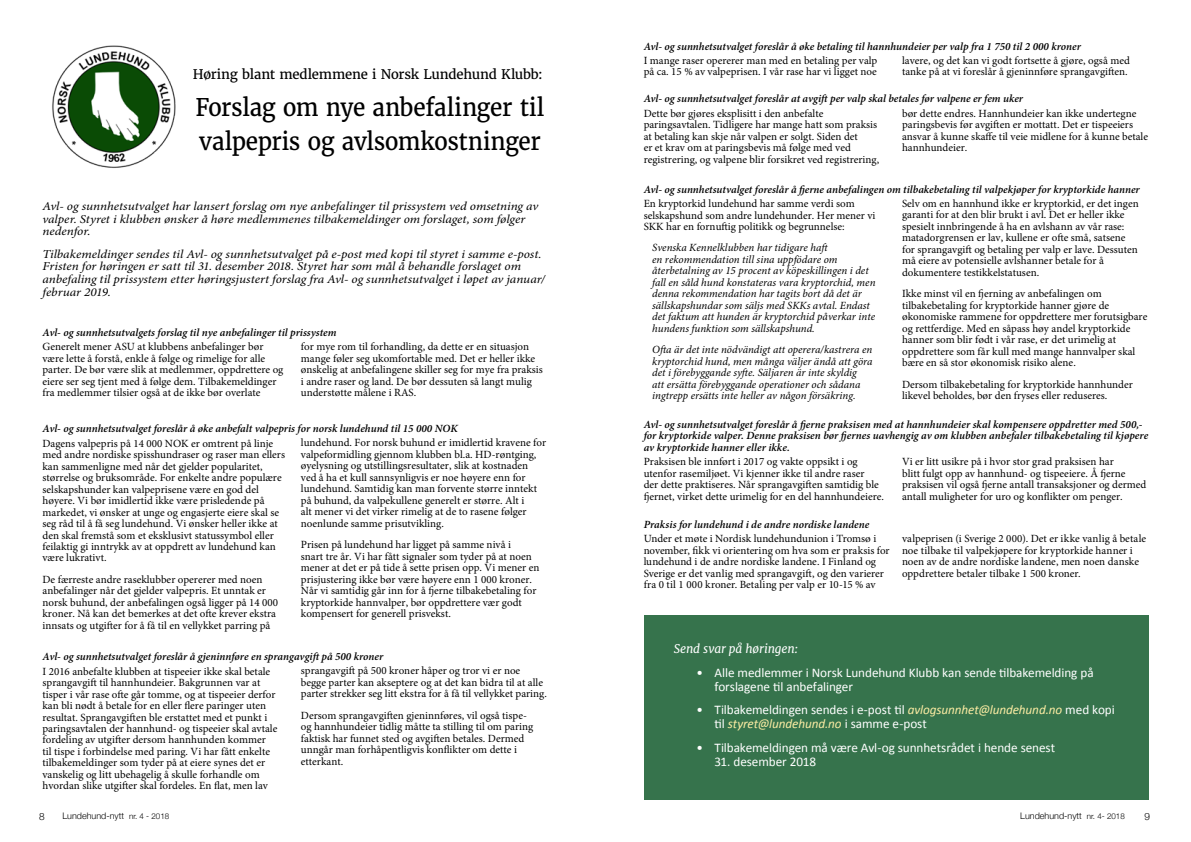
<style>
.page{position:relative;width:1191px;height:842px;background:#fff}
.page>*{position:absolute;margin:0;border:0;box-sizing:border-box;transform-origin:0 0}
.t1{font:24.2px/33.9px "Merriweather";letter-spacing:-.015em;color:#000;scale:.94 1}
.t2{font:13.2px/13.8px "Calibri";letter-spacing:-.01em;color:#fff}
.t3{font:13.2px "Merriweather";letter-spacing:-.02em;color:#000}
.t4{font:italic 12.1px/12.6px "Minion Pro";color:#000;scale:1.09 1}
.t5{font:italic 12px "Merriweather";letter-spacing:-.01em;color:#fff}
.t6{font:11px/11.5px "Minion Pro";color:#000}
.t7{font:italic 600 11px/11.5px "Minion Pro";color:#000}
.t8{font:italic 11px/11.5px "Minion Pro";color:#000}
.t9{font:300 10px "Helvetica Neue";color:#000}
.t10{font:300 9px "Helvetica Neue";color:#000}
.s1{font-style:italic;color:#fceca3}
.s2{font-size:8px}
</style>
<div class="page">
<div style="left:643px;top:615px;width:505px;height:184px;background:#36734c"></div>
<img style="left:52px;top:45px;width:124px;height:123px">
<p class="t3" style="left:193px;top:66px;width:351px">Høring blant medlemmene i Norsk Lundehund Klubb:</p>
<h1 class="t1" style="left:195px;top:91px;width:373px">Forslag om nye anbefalinger til valpepris og avlsomkostninger</h1>
<p class="t4" style="left:43px;top:200px;width:456px">Avl- og sunnhetsutvalget har lansert forslag om nye anbefalinger til prissystem ved omsetning av valper. Styret i klubben ønsker å høre medlemmenes tilbakemeldinger om forslaget, som følger nedenfor.</p>
<p class="t4" style="left:43px;top:248px;width:463px">Tilbakemeldinger sendes til Avl- og sunnhetsutvalget på e-post med kopi til styret i samme e-post.<br>Fristen for høringen er satt til 31. desember 2018. Styret har som mål å behandle forslaget om anbefaling til prissystem etter høringsjustert forslag fra Avl- og sunnhetsutvalget i løpet av januar/ februar 2019.</p>
<p class="t7" style="left:43px;top:327px;width:295px">Avl- og sunnhetsutvalgets forslag til nye anbefalinger til prissystem</p>
<p class="t6" style="left:43px;top:341px;width:242px">Generelt mener ASU at klubbens anbefalinger bør være lette å forstå, enkle å følge og rimelige for alle parter. De bør være slik at medlemmer, oppdrettere og eiere ser seg tjent med å følge dem. Tilbakemeldinger fra medlemmer tilsier også at de ikke bør overlate</p>
<p class="t6" style="left:301px;top:341px;width:243px">for mye rom til forhandling, da dette er en situasjon mange føler seg ukomfortable med. Det er heller ikke ønskelig at anbefalingene skiller seg for mye fra praksis i andre raser og land. De bør dessuten så langt mulig understøtte målene i RAS.</p>
<p class="t7" style="left:43px;top:423px;width:417px">Avl- og sunnhetsutvalget foreslår å øke anbefalt valpepris for norsk lundehund til 15 000 NOK</p>
<p class="t6" style="left:43px;top:437px;width:244px">Dagens valpepris på 14 000 NOK er omtrent på linje med andre nordiske spisshundraser og raser man ellers kan sammenligne med når det gjelder popularitet, størrelse og bruksområde. For enkelte andre populære selskapshunder kan valpeprisene være en god del høyere. Vi bør imidlertid ikke være prisledende på markedet, vi ønsker at unge og engasjerte eiere skal se seg råd til å få seg lundehund. Vi ønsker heller ikke at den skal fremstå som et eksklusivt statussymbol eller feilaktig gi inntrykk av at oppdrett av lundehund kan være lukrativt.</p>
<p class="t6" style="left:43px;top:574px;width:237px">De færreste andre raseklubber opererer med noen anbefalinger når det gjelder valpepris. Et unntak er norsk buhund, der anbefalingen også ligger på 14 000 kroner. Nå kan det bemerkes at det ofte krever ekstra innsats og utgifter for å få til en vellykket parring på</p>
<p class="t6" style="left:301px;top:437px;width:247px">lundehund. For norsk buhund er imidlertid kravene for valpeformidling gjennom klubben bl.a. HD-røntging, øyelysning og utstillingsresultater, slik at kostnaden ved å ha et kull sannsynligvis er noe høyere enn for lundehund. Samtidig kan man forvente større inntekt på buhund, da valpekullene generelt er større. Alt i<br>alt mener vi det virker rimelig at de to rasene følger noenlunde samme prisutvikling.</p>
<p class="t6" style="left:301px;top:539px;width:240px">Prisen på lundehund har ligget på samme nivå i<br>snart tre år. Vi har fått signaler som tyder på at noen mener at det er på tide å sette prisen opp. Vi mener en prisjustering ikke bør være høyere enn 1 000 kroner.<br>Når vi samtidig går inn for å fjerne tilbakebetaling for kryptorkide hannvalper, bør oppdrettere vær godt kompensert for generell prisvekst.</p>
<p class="t7" style="left:43px;top:651px;width:342px">Avl- og sunnhetsutvalget foreslår å gjeninnføre en sprangavgift på 500 kroner</p>
<p class="t6" style="left:43px;top:665px;width:236px">I 2016 anbefalte klubben at tispeeier ikke skal betale sprangavgift til hannhundeier. Bakgrunnen var at tisper i vår rase ofte går tomme, og at tispeeier derfor kan bli nødt å betale for en eller flere paringer uten resultat. Sprangavgiften ble erstattet med et punkt i paringsavtalen der hannhund- og tispeeier skal avtale fordeling av utgifter dersom hannhunden kommer til tispe i forbindelse med paring. Vi har fått enkelte tilbakemeldinger som tyder på at eiere synes det er vanskelig og litt ubehagelig å skulle forhandle om hvordan slike utgifter skal fordeles. En flat, men lav</p>
<p class="t6" style="left:301px;top:665px;width:247px">sprangavgift på 500 kroner håper og tror vi er noe begge parter kan akseptere og at det kan bidra til at alle parter strekker seg litt ekstra for å få til vellykket paring.</p>
<p class="t6" style="left:301px;top:710px;width:234px">Dersom sprangavgiften gjeninnføres, vil også tispe&shy;og hannhundeier tidlig måtte ta stilling til om paring faktisk har funnet sted og avgiften betales. Dermed unngår man forhåpentligvis konflikter om dette i etterkant.</p>
<p class="t7" style="left:643px;top:40px;width:439px">Avl- og sunnhetsutvalget foreslår å øke betaling til hannhundeier per valp fra 1 750 til 2 000 kroner</p>
<p class="t6" style="left:643px;top:55px;width:235px">I mange raser opererer man med en betaling per valp på ca. 15 % av valpeprisen. I vår rase har vi ligget noe</p>
<p class="t6" style="left:902px;top:55px;width:229px">lavere, og det kan vi godt fortsette å gjøre, også med tanke på at vi foreslår å gjeninnføre sprangavgiften.</p>
<p class="t7" style="left:643px;top:93px;width:381px">Avl- og sunnhetsutvalget foreslår at avgift per valp skal betales før valpene er fem uker</p>
<p class="t6" style="left:643px;top:108px;width:237px">Dette bør gjøres eksplisitt i den anbefalte paringsavtalen. Tidligere har mange hatt som praksis at betaling kan skje når valpen er solgt. Siden det<br>er et krav om at paringsbevis må følge med ved registrering, og valpene blir forsikret ved registrering,</p>
<p class="t6" style="left:902px;top:108px;width:247px">bør dette endres. Hannhundeier kan ikke undertegne paringsbevis før avgiften er mottatt. Det er tispeeiers ansvar å kunne skaffe til veie midlene for å kunne betale hannhundeier.</p>
<p class="t7" style="left:643px;top:183px;width:497px">Avl- og sunnhetsutvalget foreslår å fjerne anbefalingen om tilbakebetaling til valpekjøper for kryptorkide hanner</p>
<p class="t6" style="left:643px;top:198px;width:233px">En kryptorkid lundehund har samme verdi som selskapshund som andre lundehunder. Her mener vi<br>SKK har en fornuftig politikk og begrunnelse:</p>
<p class="t8" style="left:652px;top:242px;width:225px">Svenska Kennelklubben har tidigare haft<br>en rekommendation till sina uppfödare om återbetalning av 15 procent av köpeskillingen i det fall en såld hund konstateras vara kryptorchid, men denna rekommendation har tagits bort då det är sällskapshundar som säljs med SKKs avtal. Endast det faktum att hunden är kryptorchid påverkar inte hundens funktion som sällskapshund.</p>
<p class="t8" style="left:652px;top:344px;width:222px">Ofta är det inte nödvändigt att operera/kastrera en kryptorchid hund, men många väljer ändå att göra det i förebyggande syfte. Säljaren är inte skyldig<br>att ersätta förebyggande operationer och sådana ingtrepp ersätts inte heller av någon försäkring.</p>
<p class="t6" style="left:902px;top:198px;width:238px">Selv om en hannhund ikke er kryptorkid, er det ingen garanti for at den blir brukt i avl. Det er heller ikke spesielt innbringende å ha en avlshann av vår rase: matadorgrensen er lav, kullene er ofte små, satsene for sprangavgift og betaling per valp er lave. Dessuten må eiere av potensielle avlshanner betale for å dokumentere testikkelstatusen.</p>
<p class="t6" style="left:902px;top:288px;width:247px">Ikke minst vil en fjerning av anbefalingen om tilbakebetaling for kryptorkide hanner gjøre de økonomiske rammene for oppdrettere mer forutsigbare og rettferdige. Med en såpass høy andel kryptorkide hanner som blir født i vår rase, er det urimelig at oppdrettere som får kull med mange hannvalper skal bære en så stor økonomisk risiko alene.</p>
<p class="t6" style="left:902px;top:378px;width:232px">Dersom tilbakebetaling for kryptorkide hannhunder likevel beholdes, bør den fryses eller reduseres.</p>
<p class="t7" style="left:643px;top:418px;width:506px">Avl- og sunnhetsutvalget foreslår å fjerne praksisen med at hannhundeier skal kompensere oppdretter med 500,- for kryptorkide valper. Denne praksisen bør fjernes uavhengig av om klubben anbefaler tilbakebetaling til kjøpere av kryptorkide hanner eller ikke.</p>
<p class="t6" style="left:643px;top:456px;width:242px">Praksisen ble innført i 2017 og vakte oppsikt i og utenfor rasemiljøet. Vi kjenner ikke til andre raser<br>der dette praktiseres. Når sprangavgiften samtidig ble fjernet, virket dette urimelig for en del hannhundeiere.</p>
<p class="t6" style="left:902px;top:456px;width:246px">Vi er litt usikre på i hvor stor grad praksisen har<br>blitt fulgt opp av hannhund- og tispeeiere. Å fjerne praksisen vil også fjerne antall transaksjoner og dermed antall muligheter for uro og konflikter om penger.</p>
<p class="t7" style="left:643px;top:519px;width:227px">Praksis for lundehund i de andre nordiske landene</p>
<p class="t6" style="left:643px;top:533px;width:247px">Under et møte i Nordisk lundehundunion i Tromsø i november, fikk vi orientering om hva som er praksis for lundehund i de andre nordiske landene. I Finland og Sverige er det vanlig med sprangavgift, og den varierer fra 0 til 1 000 kroner. Betaling per valp er 10-15 % av</p>
<p class="t6" style="left:902px;top:533px;width:245px">valpeprisen (i Sverige 2 000). Det er ikke vanlig å betale noe tilbake til valpekjøpere for kryptorkide hanner i noen av de andre nordiske landene, men noen danske oppdrettere betaler tilbake 1 500 kroner.</p>
<p class="t5" style="left:674px;top:641px;width:126px">Send svar på høringen:</p>
<p class="t2" style="left:714px;top:665px;width:381px;text-indent:-18px">• Alle medlemmer i Norsk Lundehund Klubb kan sende tilbakemelding på forslagene til anbefalinger</p>
<p class="t2" style="left:714px;top:703px;width:402px;text-indent:-18px">• Tilbakemeldingen sendes i e-post til <span class="s1">avlogsunnhet@lundehund.no</span> med kopi til <span class="s1">styret@lundehund.no</span> i samme e-post</p>
<p class="t2" style="left:696px;top:740px;width:360px">• Tilbakemeldingen må være Avl-og sunnhetsrådet i hende senest</p>
<p class="t2" style="left:714px;top:754px;width:103px">31. desember 2018</p>
<p class="t9" style="left:39px;top:808px;width:7px">8</p>
<p class="t10" style="left:62px;top:809px;width:108px">Lundehund-nytt <span class="s2">nr. 4 - 2018</span></p>
<p class="t10" style="left:1020px;top:809px;width:106px">Lundehund-nytt <span class="s2">nr. 4- 2018</span></p>
<p class="t9" style="left:1144px;top:808px;width:7px">9</p>
</div>
